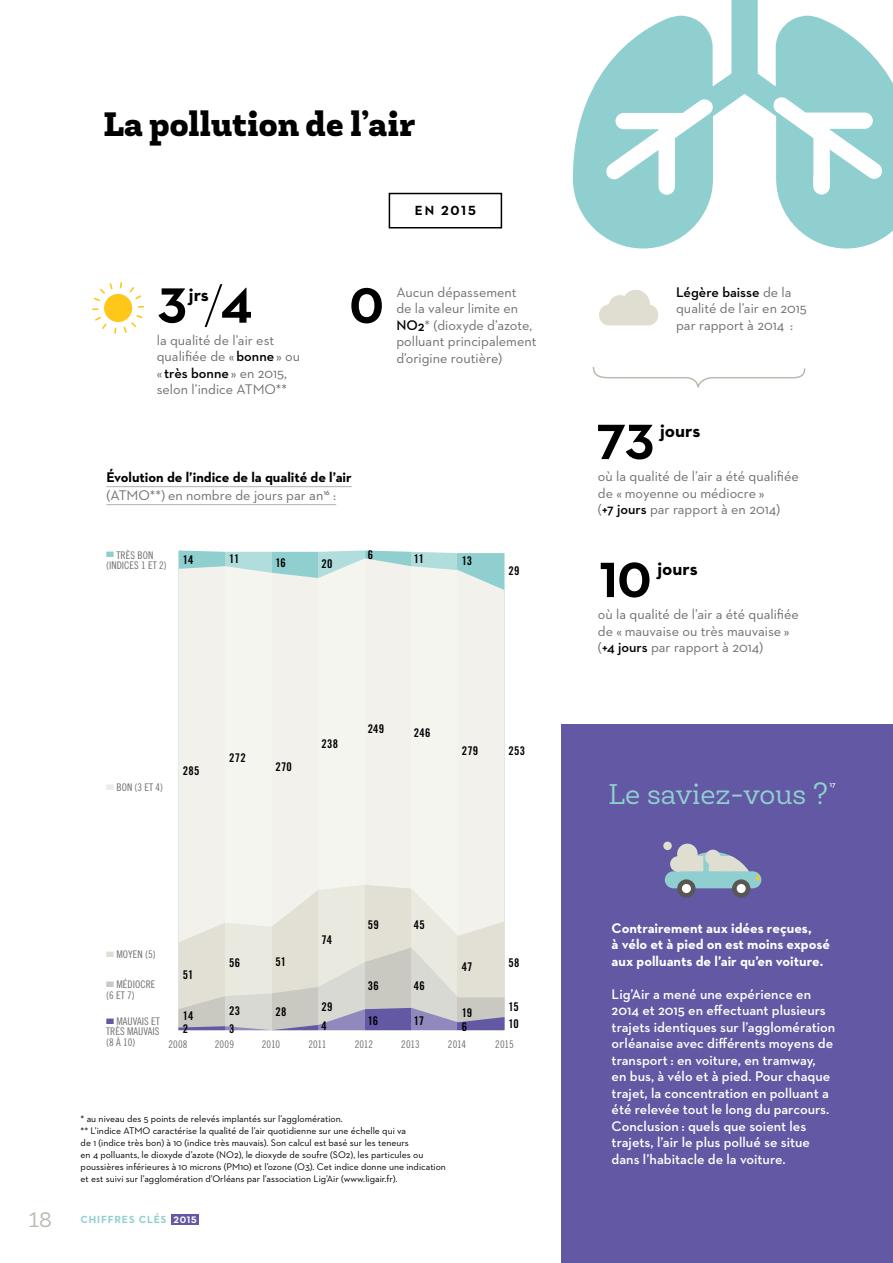
<style>
.page{position:relative;width:893px;height:1263px;background:#fff}
.page>*{position:absolute;margin:0;border:0;box-sizing:border-box;transform-origin:0 0}
.t1{font:700 51px "Neutraface 2 Text";color:#000}
.t2{font:700 50.4px "Neutraface 2 Text";color:#000}
.t3{font:900 34.35px "Roble";color:#000}
.t4{font:28.8px "Roble";color:#90cfcf}
.t5{font:21.3px "Roble";color:#bbbab0}
.t6{font:700 18.9px "Neutraface 2 Text";color:#000}
.t7{font:14.25px/16.5px "Neutraface 2 Text";color:#6e6e6e}
.t8{font:600 14.25px/16.5px "Neutraface 2 Text";color:#fff}
.t9{font:700 14.25px/16.5px "Neutraface 2 Text";color:#fff}
.t10{font:700 14.25px/18px "Neutraface 2 Text";color:#000}
.t11{font:700 13.5px "Neutraface 2 Text";letter-spacing:.14em;color:#000}
.t12{font:12px "Trade Gothic Bold Cond Twenty";letter-spacing:.025em;color:#000}
.t13{font:10.5px/10.5px "Trade Gothic Cond Eighteen";color:#6e6e6e}
.t14{font:700 10.5px "Neutraface 2 Text";letter-spacing:.08em;color:#90cfcf}
.t15{font:9.75px/12px "Neutraface 2 Text";color:#000}
.t16{font:600 7.5px "Neutraface 2 Text";color:#fff}
.s1{font-weight:300}
.s2{font-weight:600;color:#000}
.s3{font-weight:400;color:#6e6e6e}
.s4{color:#90cfcf}
.s5{color:#edebe3}
.s6{color:#e0ded1}
.s7{color:#cac9c1}
.s8{color:#6258a3}
</style>
<div class="page">
<svg style="left:573px;top:0;width:320px;height:248px;fill:#90cfcf"></svg>
<svg style="left:813px;top:166px;width:17px;height:28px"></svg>
<div style="left:171px;top:1214px;width:28px;height:11px;background:#6258a3"></div>
<svg style="left:92px;top:282px;width:52px;height:52px"></svg>
<div style="left:561px;top:725px;width:332px;height:538px;background:#6258a3"></div>
<div style="left:599px;top:305px;width:59px;height:20px;background:#e0ded1;border-radius:10px"></div>
<div style="left:622px;top:290px;width:28px;height:30px;background:#e0ded1;border-radius:50%"></div>
<div style="left:608px;top:295px;width:23px;height:25px;background:#e0ded1;border-radius:50%"></div>
<hr style="left:106px;top:486px;width:246px;height:1px;background:#bbbab0">
<hr style="left:106px;top:504px;width:218px;height:1px;background:#bbbab0">
<svg style="left:324px;top:504px;width:12px;height:1px"></svg>
<div style="left:665px;top:871px;width:96px;height:17px;background:#90cfcf;border-radius:9px"></div>
<svg style="left:672px;top:852px;width:87px;height:29px"></svg>
<div style="left:677px;top:879px;width:18px;height:19px;background:#585756;border-radius:50%"></div>
<div style="left:682px;top:884px;width:9px;height:9px;background:#fff;border-radius:50%"></div>
<div style="left:732px;top:879px;width:18px;height:19px;background:#585756;border-radius:50%"></div>
<div style="left:737px;top:884px;width:9px;height:9px;background:#fff;border-radius:50%"></div>
<div style="left:677px;top:844px;width:21px;height:20px;background:#e0ded1;border-radius:50%"></div>
<div style="left:670px;top:856px;width:16px;height:16px;background:#e0ded1;border-radius:50%"></div>
<div style="left:705px;top:850px;width:16px;height:15px;background:#e0ded1;border-radius:50%"></div>
<div style="left:721px;top:856px;width:15px;height:15px;background:#e0ded1;border-radius:50%"></div>
<div style="left:663px;top:841px;width:9px;height:9px;background:#e0ded1;border-radius:50%"></div>
<div style="left:389px;top:193px;width:113px;height:35px;border:2px solid #000"></div>
<svg style="left:592px;top:367px;width:214px;height:21px"></svg>
<div style="left:178px;top:558px;width:326px;height:327px;background:#f2f1eb"></div>
<svg style="left:178px;top:885px;width:326px;height:62px;background:#e9e8de"></svg>
<svg style="left:178px;top:947px;width:326px;height:83px;background:#c9c7c6"></svg>
<svg style="left:226px;top:551px;width:46px;height:480px;fill:#f5f5f0"></svg>
<svg style="left:318px;top:550px;width:47px;height:481px;fill:#f5f5f0"></svg>
<svg style="left:412px;top:551px;width:45px;height:480px;fill:#f5f5f0"></svg>
<p class="t3" style="left:104px;top:102px;width:313px">La pollution de l’air</p>
<p class="t2" style="left:158px;top:273px;width:96px">3 <span class="s1">/</span>4</p>
<p class="t6" style="left:189px;top:282px;width:21px">jrs</p>
<p class="t7" style="left:157px;top:332px;width:145px">la qualité de l’air est qualifiée de «<span class="s2">bonne</span>» ou «<span class="s2">très bonne</span>» en 2015, selon l’indice ATMO**</p>
<p class="t11" style="left:415px;top:202px;width:63px">EN 2015</p>
<p class="t1" style="left:349px;top:273px;width:36px">0</p>
<p class="t7" style="left:396px;top:283px;width:142px">Aucun dépassement<br>de la valeur limite en<br><span class="s2">NO2</span>* (dioxyde d’azote, polluant principalement d’origine routière)</p>
<p class="t10" style="left:106px;top:468px;width:247px">Évolution de l’indice de la qualité de l’air <span class="s3">(ATMO**) en nombre de jours par an</span><sup>16</sup> <span class="s3">:</span></p>
<p class="t13" style="left:106px;top:549px;width:49px"><span class="s4">■</span> TRÈS BON</p>
<p class="t13" style="left:106px;top:560px;width:62px">(INDICES 1 ET 2)</p>
<p class="t12" style="left:183px;top:552px;width:12px">14</p>
<p class="t12" style="left:229px;top:551px;width:12px">11</p>
<p class="t12" style="left:275px;top:555px;width:12px">16</p>
<p class="t12" style="left:322px;top:556px;width:13px">20</p>
<p class="t12" style="left:368px;top:547px;width:7px">6</p>
<p class="t12" style="left:414px;top:551px;width:12px">11</p>
<p class="t12" style="left:462px;top:553px;width:12px">13</p>
<p class="t12" style="left:508px;top:563px;width:13px">29</p>
<p class="t13" style="left:106px;top:782px;width:58px"><span class="s5">■</span> BON (3 ET 4)</p>
<p class="t12" style="left:183px;top:763px;width:18px">285</p>
<p class="t12" style="left:229px;top:751px;width:18px">272</p>
<p class="t12" style="left:275px;top:760px;width:18px">270</p>
<p class="t12" style="left:322px;top:736px;width:18px">238</p>
<p class="t12" style="left:368px;top:721px;width:18px">249</p>
<p class="t12" style="left:414px;top:725px;width:18px">246</p>
<p class="t12" style="left:462px;top:743px;width:18px">279</p>
<p class="t12" style="left:508px;top:743px;width:18px">253</p>
<p class="t12" style="left:322px;top:932px;width:12px">74</p>
<p class="t12" style="left:368px;top:917px;width:13px">59</p>
<p class="t12" style="left:414px;top:917px;width:13px">45</p>
<p class="t13" style="left:106px;top:949px;width:51px"><span class="s6">■</span> MOYEN (5)</p>
<p class="t13" style="left:106px;top:979px;width:51px"><span class="s7">■</span> MÉDIOCRE</p>
<p class="t13" style="left:106px;top:989px;width:30px">(6 ET 7)</p>
<p class="t13" style="left:106px;top:1016px;width:55px"><span class="s8">■</span> MAUVAIS ET<br>TRÈS MAUVAIS</p>
<p class="t13" style="left:106px;top:1037px;width:31px">(8 À 10)</p>
<p class="t12" style="left:183px;top:967px;width:12px">51</p>
<p class="t12" style="left:229px;top:955px;width:13px">56</p>
<p class="t12" style="left:275px;top:954px;width:12px">51</p>
<p class="t12" style="left:462px;top:959px;width:12px">47</p>
<p class="t12" style="left:508px;top:955px;width:13px">58</p>
<p class="t12" style="left:368px;top:978px;width:13px">36</p>
<p class="t12" style="left:414px;top:978px;width:13px">46</p>
<p class="t12" style="left:322px;top:999px;width:13px">29</p>
<p class="t12" style="left:229px;top:1003px;width:13px">23</p>
<p class="t12" style="left:275px;top:1004px;width:13px">28</p>
<p class="t12" style="left:183px;top:1008px;width:12px">14</p>
<p class="t12" style="left:183px;top:1021px;width:7px">2</p>
<p class="t12" style="left:229px;top:1021px;width:7px">3</p>
<p class="t12" style="left:322px;top:1019px;width:7px">4</p>
<p class="t12" style="left:368px;top:1013px;width:12px">16</p>
<p class="t12" style="left:414px;top:1013px;width:12px">17</p>
<p class="t12" style="left:462px;top:1005px;width:12px">19</p>
<p class="t12" style="left:508px;top:1000px;width:12px">15</p>
<p class="t12" style="left:462px;top:1019px;width:7px">6</p>
<p class="t12" style="left:508px;top:1017px;width:12px">10</p>
<p class="t13" style="left:168px;top:1039px;width:21px">2008</p>
<p class="t13" style="left:215px;top:1039px;width:21px">2009</p>
<p class="t13" style="left:262px;top:1039px;width:20px">2010</p>
<p class="t13" style="left:308px;top:1039px;width:20px">2011</p>
<p class="t13" style="left:355px;top:1039px;width:20px">2012</p>
<p class="t13" style="left:401px;top:1039px;width:20px">2013</p>
<p class="t13" style="left:448px;top:1039px;width:20px">2014</p>
<p class="t13" style="left:495px;top:1039px;width:20px">2015</p>
<p class="t15" style="left:81px;top:1112px;width:264px">* au niveau des 5 points de relevés implantés sur l’agglomération.</p>
<p class="t15" style="left:81px;top:1124px;width:367px">** L’indice ATMO caractérise la qualité de l’air quotidienne sur une échelle qui va<br>de 1 (indice très bon) à 10 (indice très mauvais). Son calcul est basé sur les teneurs<br>en 4 polluants, le dioxyde d’azote (NO2), le dioxyde de soufre (SO2), les particules ou poussières inférieures à 10 microns (PM10) et l’ozone (O3). Cet indice donne une indication et est suivi sur l’agglomération d’Orléans par l’association Lig’Air (www.ligair.fr).</p>
<h3 class="t5" style="left:29px;top:1206px;width:25px">18</h3>
<p class="t14" style="left:81px;top:1213px;width:120px">CHIFFRES CLÉS <span class="s8">2015</span></p>
<p class="t7" style="left:676px;top:283px;width:132px"><span class="s2">Légère baisse</span> de la qualité de l’air en 2015 par rapport à 2014 :</p>
<p class="t6" style="left:660px;top:419px;width:42px">jours</p>
<p class="t2" style="left:597px;top:410px;width:59px">73</p>
<p class="t7" style="left:598px;top:468px;width:202px">où la qualité de l’air a été qualifiée de « moyenne ou médiocre »<br>(<span class="s2">+7 jours</span> par rapport à en 2014)</p>
<p class="t2" style="left:599px;top:548px;width:54px">10</p>
<p class="t6" style="left:657px;top:557px;width:42px">jours</p>
<p class="t7" style="left:598px;top:606px;width:202px">où la qualité de l’air a été qualifiée de « mauvaise ou très mauvaise » (<span class="s2">+4 jours</span> par rapport à 2014)</p>
<p class="t4" style="left:608px;top:777px;width:221px">Le saviez-vous ?</p>
<p class="t16" style="left:830px;top:780px;width:7px">17</p>
<p class="t9" style="left:612px;top:919px;width:220px">Contrairement aux idées reçues,<br>à vélo et à pied on est moins exposé aux polluants de l’air qu’en voiture.</p>
<p class="t8" style="left:612px;top:985px;width:225px">Lig’Air a mené une expérience en 2014 et 2015 en effectuant plusieurs trajets identiques sur l’agglomération orléanaise avec différents moyens de transport : en voiture, en tramway,<br>en bus, à vélo et à pied. Pour chaque trajet, la concentration en polluant a été relevée tout le long du parcours.<br>Conclusion : quels que soient les trajets, l’air le plus pollué se situe dans l’habitacle de la voiture.</p>
</div>
